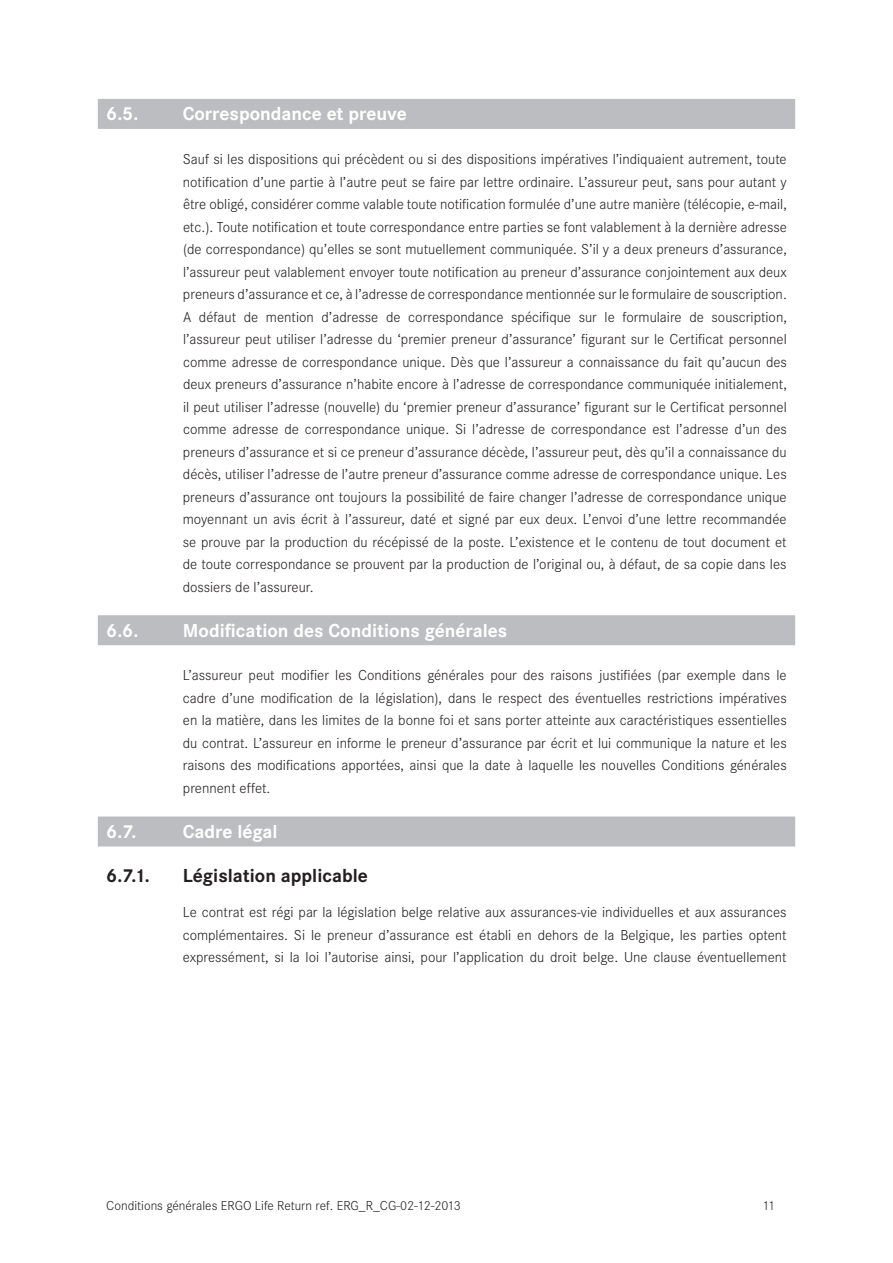
<style>
.page{position:relative;width:893px;height:1263px;background:#fff}
.page>*{position:absolute;margin:0;border:0;box-sizing:border-box;transform-origin:0 0}
.t1{font:700 19.5px "Corporate S";color:#fff}
.t2{font:700 19.5px "Corporate S";color:#231f20}
.t3{font:300 15px/22.5px "Corporate S";color:#231f20;text-align:justify}
.t4{font:300 13.5px "Corporate S";color:#231f20}
</style>
<div class="page">
<div style="left:98px;top:99px;width:697px;height:30px;background:#bcbdc0"></div>
<div style="left:98px;top:615px;width:697px;height:30px;background:#bcbdc0"></div>
<div style="left:98px;top:816px;width:697px;height:30px;background:#bcbdc0"></div>
<h1 class="t1" style="left:106px;top:103px;width:34px">6.5.</h1>
<h1 class="t1" style="left:183px;top:103px;width:225px">Correspondance et preuve</h1>
<p class="t3" style="left:183px;top:148px;width:606px">Sauf si les dispositions qui précèdent ou si des dispositions impératives l’indiquaient autrement, toute notification d’une partie à l’autre peut se faire par lettre ordinaire. L’assureur peut, sans pour autant y être obligé, considérer comme valable toute notification formulée d’une autre manière (télécopie, e-mail, etc.). Toute notification et toute correspondance entre parties se font valablement à la dernière adresse (de correspondance) qu’elles se sont mutuellement communiquée. S’il y a deux preneurs d’assurance, l’assureur peut valablement envoyer toute notification au preneur d’assurance conjointement aux deux preneurs d’assurance et ce, à l’adresse de correspondance mentionnée sur le formulaire de souscription.<br>A défaut de mention d’adresse de correspondance spécifique sur le formulaire de souscription, l’assureur peut utiliser l’adresse du ‘premier preneur d’assurance’ figurant sur le Certificat personnel comme adresse de correspondance unique. Dès que l’assureur a connaissance du fait qu’aucun des deux preneurs d’assurance n’habite encore à l’adresse de correspondance communiquée initialement, il peut utiliser l’adresse (nouvelle) du ‘premier preneur d’assurance’ figurant sur le Certificat personnel comme adresse de correspondance unique. Si l’adresse de correspondance est l’adresse d’un des preneurs d’assurance et si ce preneur d’assurance décède, l’assureur peut, dès qu’il a connaissance du décès, utiliser l’adresse de l’autre preneur d’assurance comme adresse de correspondance unique. Les preneurs d’assurance ont toujours la possibilité de faire changer l’adresse de correspondance unique moyennant un avis écrit à l’assureur, daté et signé par eux deux. L’envoi d’une lettre recommandée se prouve par la production du récépissé de la poste. L’existence et le contenu de tout document et de toute correspondance se prouvent par la production de l’original ou, à défaut, de sa copie dans les dossiers de l’assureur.</p>
<h1 class="t1" style="left:106px;top:619px;width:34px">6.6.</h1>
<h1 class="t1" style="left:183px;top:619px;width:326px">Modification des Conditions générales</h1>
<p class="t3" style="left:183px;top:664px;width:605px">L’assureur peut modifier les Conditions générales pour des raisons justifiées (par exemple dans le cadre d’une modification de la législation), dans le respect des éventuelles restrictions impératives en la matière, dans les limites de la bonne foi et sans porter atteinte aux caractéristiques essentielles du contrat. L’assureur en informe le preneur d’assurance par écrit et lui communique la nature et les raisons des modifications apportées, ainsi que la date à laquelle les nouvelles Conditions générales prennent effet.</p>
<h1 class="t1" style="left:106px;top:820px;width:32px">6.7.</h1>
<h1 class="t1" style="left:183px;top:820px;width:96px">Cadre légal</h1>
<h1 class="t2" style="left:106px;top:864px;width:45px">6.7.1.</h1>
<h1 class="t2" style="left:183px;top:864px;width:187px">Législation applicable</h1>
<p class="t3" style="left:183px;top:901px;width:605px">Le contrat est régi par la législation belge relative aux assurances-vie individuelles et aux assurances complémentaires. Si le preneur d’assurance est établi en dehors de la Belgique, les parties optent expressément, si la loi l’autorise ainsi, pour l’application du droit belge. Une clause éventuellement</p>
<p class="t4" style="left:106px;top:1198px;width:356px">Conditions générales ERGO Life Return ref. ERG_R_CG-02-12-2013</p>
<p class="t4" style="left:763px;top:1198px;width:14px">11</p>
</div>
